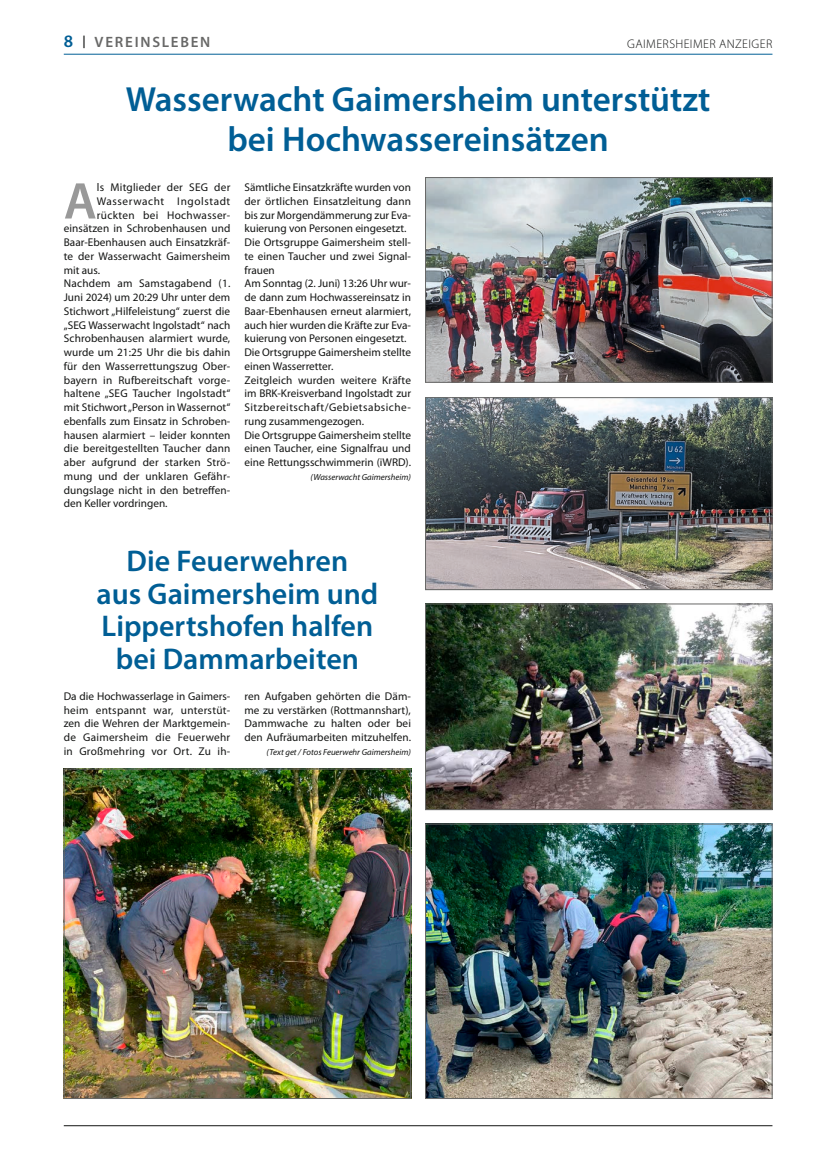
<style>
.page{position:relative;width:815px;height:1152px;background:#fff}
.page>*{position:absolute;margin:0;border:0;box-sizing:border-box;transform-origin:0 0}
.Grundschrift_Textanfang_Initial{font:600 52px "Myriad Pro";color:#999}
.Überschrift_4sp{font:600 35px/40px "Myriad Pro";color:#005e95;text-align:center}
.Überschrift_3sp{font:600 30px/32.5px "Myriad Pro";color:#005e95;text-align:center}
.t1{font:600 15px "Myriad Pro";letter-spacing:.12em;color:#686867}
.t2{font:300 12.5px "Myriad Pro";letter-spacing:.035em;color:#131413}
.Grundschrift{font:11.25px/13.8px "Myriad Pro";color:#131413;text-align:justify}
.Grundschrift_Textanfang_Initial-2{font:11.25px "Myriad Pro";letter-spacing:.01em;color:#131413}
.Grundschrift_Textanfang_Initial-3{font:11.25px "Myriad Pro";letter-spacing:.05em;color:#131413}
.Grundschrift_Textanfang_Initial-4{font:11.25px "Myriad Pro";letter-spacing:.03em;color:#131413}
.Grundschrift-2{font:italic 8.75px "Myriad Pro";color:#131413}
.s1{font-size:17.5px;color:#005e95}
</style>
<div class="page">
<hr style="left:64px;top:1125px;width:708px;height:1px;background:#131413">
<hr style="left:64px;top:54px;width:708px;height:1px;background:#005e95">
<img style="left:427px;top:179px;width:343px;height:201px">
<div style="left:425px;top:177px;width:347px;height:205px;border:1px solid #686867"></div>
<img style="left:427px;top:399px;width:343px;height:189px">
<img style="left:66px;top:770px;width:343px;height:326px">
<div style="left:64px;top:768px;width:347px;height:330px;border:1px solid #686867"></div>
<img style="left:427px;top:825px;width:343px;height:271px">
<div style="left:425px;top:823px;width:347px;height:275px;border:1px solid #686867"></div>
<img style="left:427px;top:605px;width:343px;height:203px">
<div style="left:425px;top:603px;width:347px;height:207px;border:1px solid #686867"></div>
<div style="left:425px;top:397px;width:347px;height:193px;border:1px solid #686867"></div>
<p class="t1" style="left:64px;top:33px;width:148px"><span class="s1">8</span> <sup>|</sup> VEREINSLEBEN</p>
<p class="t2" style="left:627px;top:36px;width:147px">GAIMERSHEIMER ANZEIGER</p>
<p class="Überschrift_4sp" style="left:126px;top:79px;width:586px">Wasserwacht Gaimersheim unterstützt bei Hochwassereinsätzen</p>
<p class="Grundschrift_Textanfang_Initial" style="left:64px;top:168px;width:35px">A</p>
<p class="Grundschrift_Textanfang_Initial-2" style="left:97px;top:181px;width:135px">ls Mitglieder der SEG der</p>
<p class="Grundschrift" style="left:244px;top:181px;width:168px">Sämtliche Einsatzkräfte wurden von der örtlichen Einsatzleitung dann bis zur Morgendämmerung zur Eva&shy;kuierung von Personen eingesetzt.</p>
<p class="Grundschrift" style="left:244px;top:236px;width:168px">Die Ortsgruppe Gaimersheim stell&shy;te einen Taucher und zwei Signal&shy;frauen</p>
<p class="Grundschrift" style="left:244px;top:277px;width:168px">Am Sonntag (2. Juni) 13:26 Uhr wur&shy;de dann zum Hochwassereinsatz in Baar-Ebenhausen erneut alarmiert, auch hier wurden die Kräfte zur Eva&shy;kuierung von Personen eingesetzt.</p>
<p class="Grundschrift" style="left:244px;top:346px;width:168px">Die Ortsgruppe Gaimersheim stellte einen Wasserretter.</p>
<p class="Grundschrift" style="left:244px;top:373px;width:168px">Zeitgleich wurden weitere Kräfte im BRK-Kreisverband Ingolstadt zur Sitzbereitschaft/Gebietsabsiche&shy;rung zusammengezogen.</p>
<p class="Grundschrift" style="left:244px;top:428px;width:168px">Die Ortsgruppe Gaimersheim stellte einen Taucher, eine Signalfrau und eine Rettungsschwimmerin (iWRD).</p>
<p class="Grundschrift-2" style="left:311px;top:472px;width:102px">(Wasserwacht Gaimersheim)</p>
<p class="Grundschrift_Textanfang_Initial-3" style="left:97px;top:195px;width:135px">Wasserwacht Ingolstadt</p>
<p class="Grundschrift_Textanfang_Initial-4" style="left:97px;top:209px;width:135px">rückten bei Hochwasser-</p>
<p class="Grundschrift_Textanfang_Initial-2" style="left:64px;top:222px;width:168px">einsätzen in Schrobenhausen und</p>
<p class="Grundschrift_Textanfang_Initial-2" style="left:64px;top:236px;width:168px">Baar-Ebenhausen auch Einsatzkräf-</p>
<p class="Grundschrift_Textanfang_Initial-2" style="left:64px;top:250px;width:168px">te der Wasserwacht Gaimersheim</p>
<p class="Grundschrift_Textanfang_Initial-2" style="left:64px;top:264px;width:38px">mit aus.</p>
<p class="Grundschrift" style="left:64px;top:277px;width:168px">Nachdem am Samstagabend (1.<br>Juni 2024) um 20:29 Uhr unter dem Stichwort „Hilfeleistung“ zuerst die „SEG Wasserwacht Ingolstadt“ nach Schrobenhausen alarmiert wurde, wurde um 21:25 Uhr die bis dahin für den Wasserrettungszug Ober&shy;bayern in Rufbereitschaft vorge&shy;haltene „SEG Taucher Ingolstadt“ mit Stichwort „Person in Wassernot“ ebenfalls zum Einsatz in Schroben&shy;hausen alarmiert – leider konnten die bereitgestellten Taucher dann aber aufgrund der starken Strö&shy;mung und der unklaren Gefähr&shy;dungslage nicht in den betreffen&shy;den Keller vordringen.</p>
<p class="Überschrift_3sp" style="left:96px;top:544px;width:283px">Die Feuerwehren<br>aus Gaimersheim und<br>Lippertshofen halfen bei Dammarbeiten</p>
<p class="Grundschrift" style="left:64px;top:689px;width:168px">Da die Hochwasserlage in Gaimers&shy;heim entspannt war, unterstüt&shy;zen die Wehren der Marktgemein&shy;de Gaimersheim die Feuerwehr in Großmehring vor Ort. Zu ih-</p>
<p class="Grundschrift" style="left:244px;top:689px;width:168px">ren Aufgaben gehörten die Däm&shy;me zu verstärken (Rottmannshart), Dammwache zu halten oder bei den Aufräumarbeiten mitzuhelfen.</p>
<p class="Grundschrift-2" style="left:267px;top:747px;width:146px">(Text get / Fotos Feuerwehr Gaimersheim)</p>
</div>
